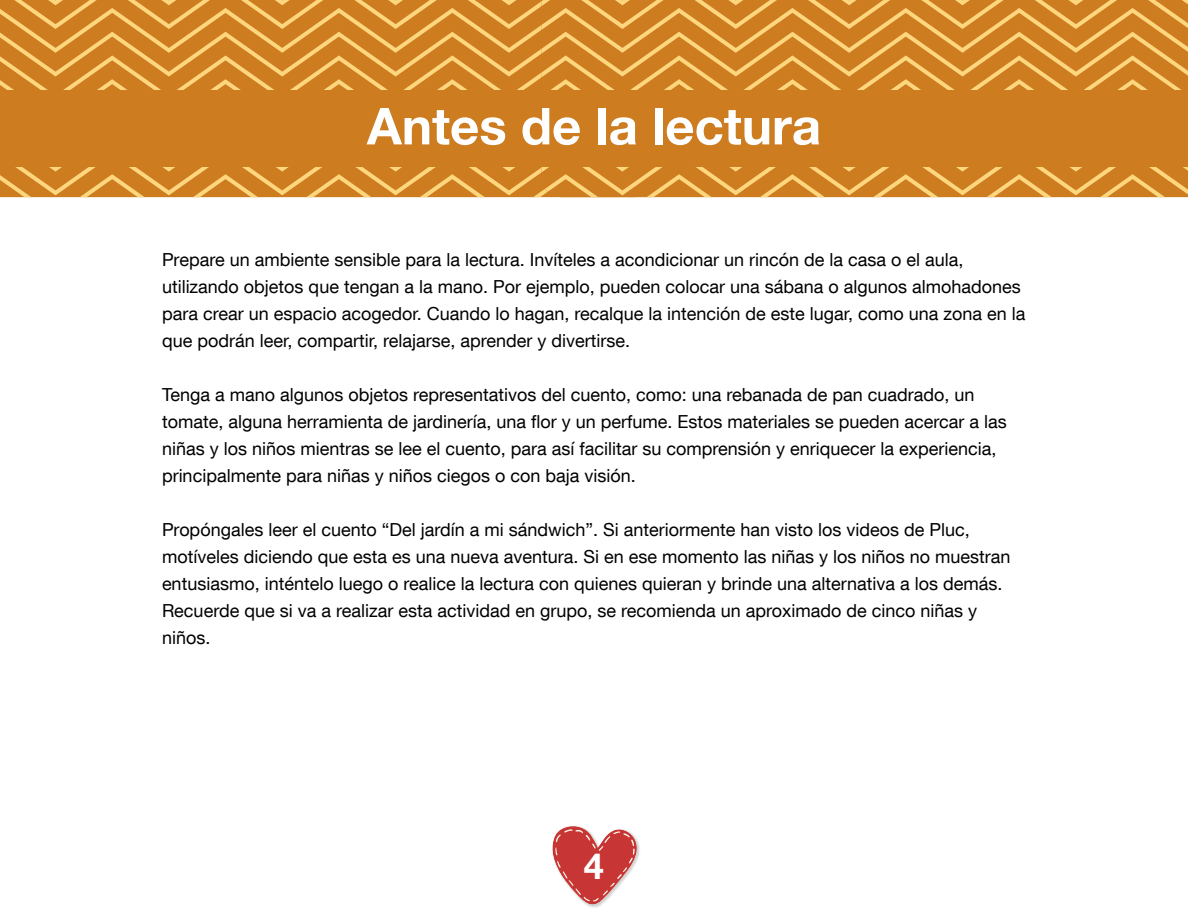
<style>
.page{position:relative;width:1188px;height:918px;background:#fff}
.page>*{position:absolute;margin:0;border:0;box-sizing:border-box;transform-origin:0 0}
.t1{font:700 51px "Helvetica Neue LT Com";color:#fff}
.t2{font:700 36px "Helvetica Neue LT Com";color:#fff}
.t3{font:18px/27px "Helvetica Neue LT Com";color:#000}
</style>
<div class="page">
<svg style="left:0;top:0;width:1188px;height:197px;background:#d68d32"></svg>
<div style="left:0;top:90px;width:1188px;height:77px;background:#cd7c20"></div>
<svg style="left:552px;top:826px;width:88px;height:82px"></svg>
<h1 class="t1" style="left:367px;top:94px;width:456px">Antes de la lectura</h1>
<p class="t3" style="left:162px;top:246px;width:865px">Prepare un ambiente sensible para la lectura. Invíteles a acondicionar un rincón de la casa o el aula, utilizando objetos que tengan a la mano. Por ejemplo, pueden colocar una sábana o algunos almohadones para crear un espacio acogedor. Cuando lo hagan, recalque la intención de este lugar, como una zona en la que podrán leer, compartir, relajarse, aprender y divertirse.</p>
<p class="t3" style="left:162px;top:381px;width:846px">Tenga a mano algunos objetos representativos del cuento, como: una rebanada de pan cuadrado, un tomate, alguna herramienta de jardinería, una flor y un perfume. Estos materiales se pueden acercar a las niñas y los niños mientras se lee el cuento, para así facilitar su comprensión y enriquecer la experiencia, principalmente para niñas y niños ciegos o con baja visión.</p>
<p class="t3" style="left:162px;top:516px;width:850px">Propóngales leer el cuento “Del jardín a mi sándwich”. Si anteriormente han visto los videos de Pluc, motíveles diciendo que esta es una nueva aventura. Si en ese momento las niñas y los niños no muestran entusiasmo, inténtelo luego o realice la lectura con quienes quieran y brinde una alternativa a los demás.<br>Recuerde que si va a realizar esta actividad en grupo, se recomienda un aproximado de cinco niñas y niños.</p>
<h2 class="t2" style="left:584px;top:843px;width:22px">4</h2>
</div>
